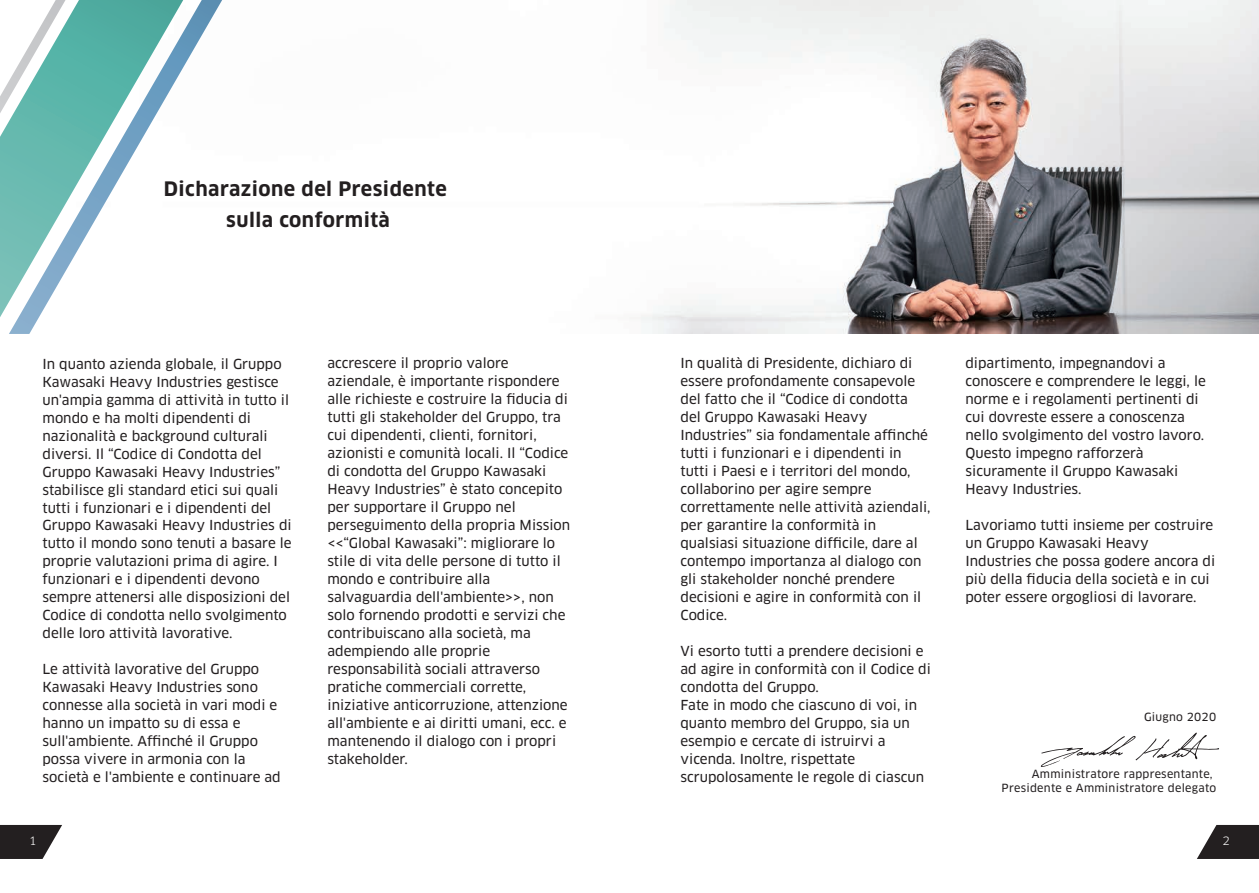
<style>
.page{position:relative;width:1259px;height:893px;background:#fff}
.page>*{position:absolute;margin:0;border:0;box-sizing:border-box;transform-origin:0 0}
.t1{font:700 19.5px/31.5px "Clan Pro";letter-spacing:.025em;color:#231f20;text-align:center}
.t2{font:13.5px/18px "Clan Pro News";color:#231f20}
.t3{font:11.25px "Clan Pro";color:#fff}
.t4{font:10.95px/13.5px "Clan Pro News";letter-spacing:.025em;color:#231f20}
</style>
<div class="page">
<img style="left:630px;top:0;width:629px;height:334px">
<svg style="left:0;top:81px;width:9px;height:236px"></svg>
<svg style="left:9px;top:0;width:213px;height:334px"></svg>
<svg style="left:0;top:825px;width:62px;height:34px;background:#454242"></svg>
<svg style="left:1197px;top:825px;width:62px;height:34px;background:#454142"></svg>
<svg style="left:1040px;top:732px;width:179px;height:35px"></svg>
<h1 class="t1" style="left:164px;top:173px;width:284px">Dicharazione del Presidente sulla conformità</h1>
<p class="t2" style="left:43px;top:355px;width:251px">In quanto azienda globale, il Gruppo Kawasaki Heavy Industries gestisce un'ampia gamma di attività in tutto il mondo e ha molti dipendenti di nazionalità e background culturali diversi. Il “Codice di Condotta del Gruppo Kawasaki Heavy Industries” stabilisce gli standard etici sui quali tutti i funzionari e i dipendenti del Gruppo Kawasaki Heavy Industries di tutto il mondo sono tenuti a basare le proprie valutazioni prima di agire. I funzionari e i dipendenti devono sempre attenersi alle disposizioni del Codice di condotta nello svolgimento delle loro attività lavorative.</p>
<p class="t2" style="left:43px;top:661px;width:240px">Le attività lavorative del Gruppo<br>Kawasaki Heavy Industries sono connesse alla società in vari modi e hanno un impatto su di essa e sull'ambiente. Af-nché il Gruppo possa vivere in armonia con la società e l'ambiente e continuare ad</p>
<p class="t2" style="left:327px;top:354px;width:244px">accrescere il proprio valore aziendale, è importante rispondere alle richieste e costruire la -ducia di tutti gli stakeholder del Gruppo, tra cui dipendenti, clienti, fornitori, azionisti e comunità locali. Il “Codice di condotta del Gruppo Kawasaki Heavy Industries” è stato concepito per supportare il Gruppo nel perseguimento della propria Mission &lt;&lt;“Global Kawasaki”: migliorare lo stile di vita delle persone di tutto il mondo e contribuire alla salvaguardia dell'ambiente&gt;&gt;, non solo fornendo prodotti e servizi che contribuiscano alla società, ma adempiendo alle proprie responsabilità sociali attraverso pratiche commerciali corrette, iniziative anticorruzione, attenzione all'ambiente e ai diritti umani, ecc. e mantenendo il dialogo con i propri stakeholder.</p>
<p class="t2" style="left:680px;top:354px;width:252px">In qualità di Presidente, dichiaro di essere profondamente consapevole del fatto che il “Codice di condotta del Gruppo Kawasaki Heavy Industries” sia fondamentale af-nché tutti i funzionari e i dipendenti in tutti i Paesi e i territori del mondo, collaborino per agire sempre correttamente nelle attività aziendali, per garantire la conformità in qualsiasi situazione dif-cile, dare al contempo importanza al dialogo con gli stakeholder nonché prendere decisioni e agire in conformità con il Codice.</p>
<p class="t2" style="left:680px;top:642px;width:252px">Vi esorto tutti a prendere decisioni e ad agire in conformità con il Codice di condotta del Gruppo.<br>Fate in modo che ciascuno di voi, in quanto membro del Gruppo, sia un esempio e cercate di istruirvi a vicenda. Inoltre, rispettate scrupolosamente le regole di ciascun</p>
<p class="t2" style="left:965px;top:354px;width:242px">dipartimento, impegnandovi a conoscere e comprendere le leggi, le norme e i regolamenti pertinenti di cui dovreste essere a conoscenza nello svolgimento del vostro lavoro.<br>Questo impegno rafforzerà sicuramente il Gruppo Kawasaki<br>Heavy Industries.</p>
<p class="t2" style="left:965px;top:516px;width:251px">Lavoriamo tutti insieme per costruire un Gruppo Kawasaki Heavy Industries che possa godere ancora di più della -ducia della società e in cui poter essere orgogliosi di lavorare.</p>
<p class="t4" style="left:1144px;top:711px;width:74px">Giugno 2020</p>
<p class="t4" style="left:1001px;top:767px;width:216px;text-indent:30px">Amministratore rappresentante,<br>Presidente e Amministratore delegato</p>
<p class="t3" style="left:29px;top:834px;width:9px">1</p>
<p class="t3" style="left:1222px;top:834px;width:9px">2</p>
</div>
